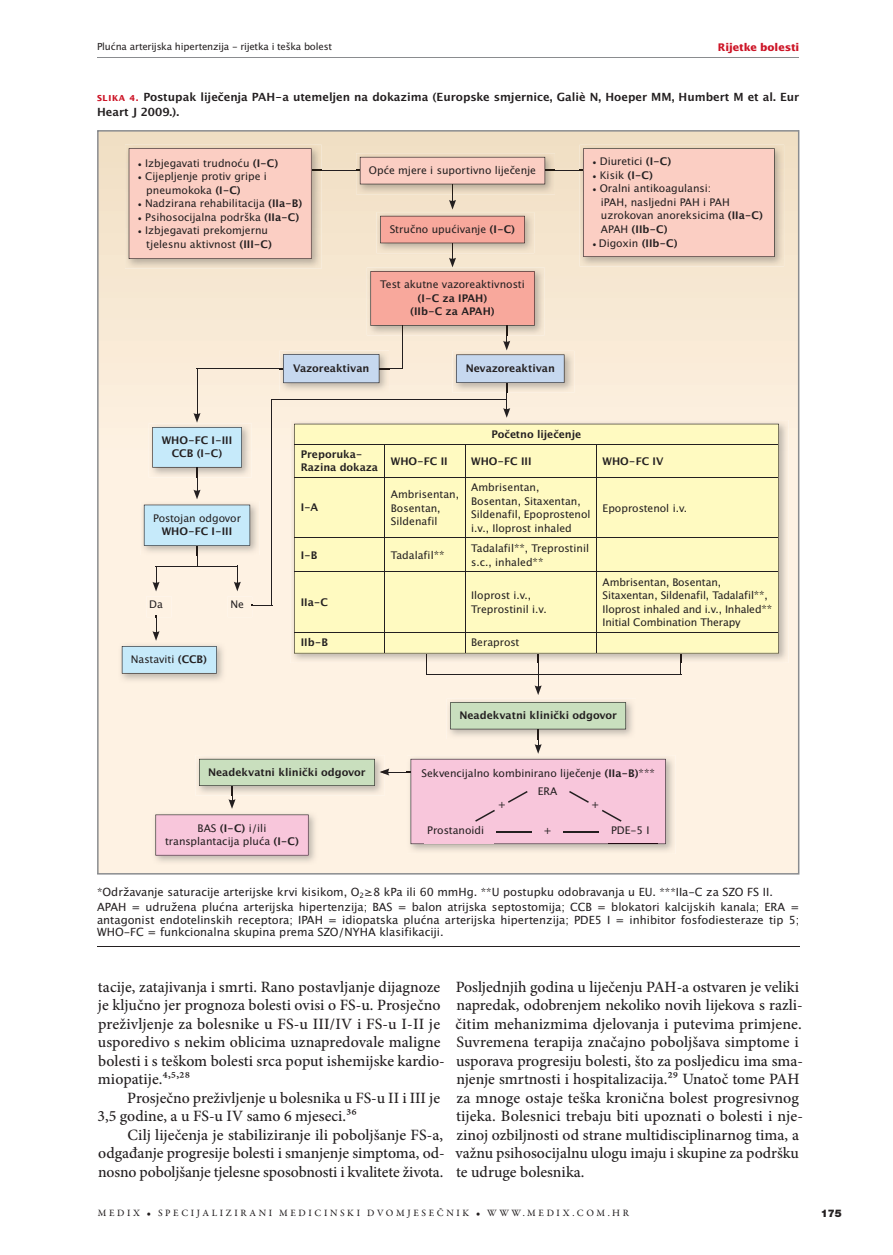
<style>
.page{position:relative;width:893px;height:1255px;background:#fff}
.page>*{position:absolute;margin:0;border:0;box-sizing:border-box;transform-origin:0 0}
.t1{font:500 15.75px/18.5px "Minion Pro";color:#231f20}
.t2{font:11.25px/15.5px "Lucida San Rom";color:#231f20}
.t3{font:11.25px/15px "Lucida San Dem";color:#231f20}
.t4{font:10.5px/13.5px "Lucida San Rom";color:#231f20}
.t5{font:10.5px/13.5px "Lucida San Dem";color:#231f20;text-align:center}
.t6{font:700 10.5px "Lucida San";color:#cd1527}
.t7{font:900 10.5px "Helvetica Neue LT Pro";color:#231f20}
.t8{font:500 9.75px "Garamond Premr Pro";letter-spacing:.27em;color:#231f20}
.t9{font:9.75px "Lucida San Rom";letter-spacing:-.015em;color:#231f20}
.s1{font-family:"Lucida San";font-weight:700;font-size:8.25px;color:#cd1527}
.s2{font-family:"Minion Pro"}
.s3{font-family:"Lucida San Dem"}
.s4{font-family:"Lucida San Rom"}
.s5{font-size:11.25px}
</style>
<div class="page">
<hr style="left:97px;top:57px;width:702px;height:1px;background:#8a8c8f">
<svg style="left:97px;top:130px;width:702px;height:744px;background:#f9ecdb"></svg>
<hr style="left:97px;top:946px;width:702px;height:1px;background:#231f20">
<hr style="left:271px;top:399px;width:236px;height:1px;background:#231f20">
<hr style="left:426px;top:674px;width:255px;height:1px;background:#231f20">
<hr style="left:295px;top:170px;width:315px;height:1px;background:#231f20">
<hr style="left:387px;top:771px;width:31px;height:1px;background:#231f20">
<hr style="left:506px;top:379px;width:1px;height:31px;background:#231f20">
<svg style="left:503px;top:408px;width:7px;height:10px"></svg>
<hr style="left:538px;top:648px;width:1px;height:39px;background:#231f20">
<svg style="left:535px;top:685px;width:7px;height:10px"></svg>
<hr style="left:271px;top:399px;width:1px;height:206px;background:#231f20">
<hr style="left:197px;top:368px;width:1px;height:47px;background:#231f20">
<img style="left:447px;top:698px;width:189px;height:4px">
<img style="left:195px;top:755px;width:190px;height:40px">
<svg style="left:199px;top:758px;width:190px;height:50px;background:#d7dcc6"></svg>
<img style="left:125px;top:145px;width:197px;height:123px">
<img style="left:580px;top:145px;width:204px;height:121px">
<div style="left:583px;top:148px;width:192px;height:109px;background:#fbcec3"></div>
<img style="left:146px;top:596px;width:26px;height:21px">
<svg style="left:153px;top:615px;width:7px;height:25px"></svg>
<img style="left:228px;top:596px;width:24px;height:21px">
<svg style="left:251px;top:604px;width:20px;height:1px"></svg>
<img style="left:280px;top:392px;width:109px;height:1px">
<img style="left:564px;top:351px;width:10px;height:41px">
<svg style="left:129px;top:148px;width:435px;height:244px;background:#efd3c4"></svg>
<img style="left:152px;top:810px;width:166px;height:54px">
<svg style="left:155px;top:814px;width:154px;height:41px;background:#f2c2d6"></svg>
<img style="left:290px;top:420px;width:499px;height:243px">
<svg style="left:426px;top:653px;width:1px;height:21px"></svg>
<svg style="left:680px;top:653px;width:1px;height:21px"></svg>
<div style="left:294px;top:424px;width:485px;height:229px;background:#fffac1"></div>
<img style="left:140px;top:501px;width:120px;height:54px">
<svg style="left:144px;top:413px;width:106px;height:178px;background:#dce4e3"></svg>
<img style="left:118px;top:642px;width:108px;height:41px">
<div style="left:122px;top:646px;width:95px;height:27px;background:#c6eafa"></div>
<img style="left:407px;top:755px;width:268px;height:98px">
<svg style="left:407px;top:702px;width:259px;height:142px;background:#edcfd3"></svg>
<hr style="left:564px;top:831px;width:35px;height:1px;background:#231f20">
<p class="t9" style="left:97px;top:41px;width:236px">Plućna arterijska hipertenzija - rijetka i teška bolest</p>
<p class="t6" style="left:718px;top:40px;width:83px">Rijetke bolesti</p>
<p class="t3" style="left:97px;top:90px;width:704px"><span class="s1">SLIKA 4.</span> Postupak liječenja PAH-a utemeljen na dokazima (Europske smjernice, Galiè N, Hoeper MM, Humbert M et al. Eur<br>Heart J 2009.).</p>
<p class="t4" style="left:138px;top:156px;width:142px"><span class="s2">•</span> Izbjegavati trudnoću <span class="s3">(I-C)</span></p>
<p class="t4" style="left:146px;top:170px;width:122px;text-indent:-9px"><span class="s2">•</span> Cijepljenje protiv gripe i pneumokoka <span class="s3">(I-C)</span></p>
<p class="t4" style="left:138px;top:197px;width:166px"><span class="s2">•</span> Nadzirana rehabilitacija <span class="s3">(IIa-B)</span></p>
<p class="t4" style="left:138px;top:210px;width:163px"><span class="s2">•</span> Psihosocijalna podrška <span class="s3">(IIa-C)</span></p>
<p class="t4" style="left:146px;top:224px;width:127px;text-indent:-9px"><span class="s2">•</span> Izbjegavati prekomjernu tjelesnu aktivnost <span class="s3">(III-C)</span></p>
<p class="t4" style="left:369px;top:164px;width:169px">Opće mjere i suportivno liječenje</p>
<p class="t4" style="left:390px;top:222px;width:127px">Stručno upućivanje <span class="s3">(I-C)</span></p>
<p class="t4" style="left:380px;top:278px;width:146px">Test akutne vazoreaktivnosti</p>
<p class="t5" style="left:410px;top:292px;width:86px">(I-C za IPAH) (IIb-C za APAH)</p>
<p class="t5" style="left:293px;top:362px;width:78px">Vazoreaktivan</p>
<p class="t5" style="left:466px;top:362px;width:91px">Nevazoreaktivan</p>
<p class="t4" style="left:592px;top:155px;width:80px"><span class="s2">•</span> Diuretici <span class="s3">(I-C)</span></p>
<p class="t4" style="left:592px;top:169px;width:62px"><span class="s2">•</span> Kisik <span class="s3">(I-C)</span></p>
<p class="t4" style="left:601px;top:182px;width:164px;text-indent:-9px"><span class="s2">•</span> Oralni antikoagulansi:<br>iPAH, nasljedni PAH i PAH uzrokovan anoreksicima <span class="s3">(IIa-C)</span></p>
<p class="t5" style="left:601px;top:223px;width:68px"><span class="s4">APAH</span> (IIb-C)</p>
<p class="t4" style="left:592px;top:236px;width:87px"><span class="s2">•</span> Digoxin <span class="s3">(IIb-C)</span></p>
<p class="t5" style="left:162px;top:434px;width:72px">WHO-FC I-III<br>CCB (I-C)</p>
<p class="t4" style="left:153px;top:511px;width:90px">Postojan odgovor</p>
<p class="t5" style="left:162px;top:525px;width:72px">WHO-FC I-III</p>
<p class="t4" style="left:149px;top:597px;width:15px">Da</p>
<p class="t4" style="left:231px;top:597px;width:15px">Ne</p>
<p class="t4" style="left:131px;top:653px;width:78px">Nastaviti <span class="s3">(CCB)</span></p>
<p class="t5" style="left:492px;top:428px;width:91px">Početno liječenje</p>
<p class="t5" style="left:301px;top:448px;width:79px;text-align:left">Preporuka-<br>Razina dokaza</p>
<p class="t5" style="left:391px;top:455px;width:58px">WHO-FC II</p>
<p class="t5" style="left:471px;top:455px;width:62px">WHO-FC III</p>
<p class="t5" style="left:603px;top:455px;width:62px">WHO-FC IV</p>
<p class="t5" style="left:301px;top:501px;width:19px">I-A</p>
<p class="t4" style="left:391px;top:488px;width:70px">Ambrisentan,<br>Bosentan,<br>Sildenafil</p>
<p class="t4" style="left:471px;top:481px;width:121px">Ambrisentan,<br>Bosentan, Sitaxentan,<br>Sildenafil, Epoprostenol i.v., Iloprost inhaled</p>
<p class="t4" style="left:603px;top:501px;width:86px">Epoprostenol i.v.</p>
<p class="t5" style="left:301px;top:549px;width:18px">I-B</p>
<p class="t4" style="left:391px;top:549px;width:55px">Tadalafil<span class="s5">**</span></p>
<p class="t4" style="left:471px;top:542px;width:119px">Tadalafil<span class="s5">**</span>, Treprostinil s.c., inhaled<span class="s5">**</span></p>
<p class="t5" style="left:301px;top:596px;width:29px">IIa-C</p>
<p class="t4" style="left:471px;top:589px;width:77px">Iloprost i.v.,<br>Treprostinil i.v.</p>
<p class="t5" style="left:301px;top:636px;width:29px">IIb-B</p>
<p class="t4" style="left:471px;top:636px;width:50px">Beraprost</p>
<p class="t4" style="left:603px;top:575px;width:171px">Ambrisentan, Bosentan, Sitaxentan, Sildenafil, Tadalafil<span class="s5">**</span>, Iloprost inhaled and i.v., Inhaled<span class="s5">** </span>Initial Combination Therapy</p>
<p class="t5" style="left:459px;top:709px;width:159px">Neadekvatni klinički odgovor</p>
<p class="t5" style="left:208px;top:765px;width:159px">Neadekvatni klinički odgovor</p>
<p class="t4" style="left:165px;top:821px;width:135px;text-align:center">BAS <span class="s3">(I-C)</span> i/ili transplantacija pluća <span class="s3">(I-C)</span></p>
<p class="t4" style="left:538px;top:763px;width:119px;line-height:18.6px;text-indent:-116px">Sekvencijalno kombinirano liječenje <span class="s3">(IIa-B)</span><span class="s5">***<br></span>ERA</p>
<p class="t4" style="left:427px;top:824px;width:58px">Prostanoidi</p>
<p class="t4" style="left:544px;top:824px;width:10px">+</p>
<p class="t4" style="left:611px;top:824px;width:40px">PDE-5 I</p>
<p class="t4" style="left:498px;top:797px;width:10px">+</p>
<p class="t4" style="left:591px;top:797px;width:10px">+</p>
<p class="t2" style="left:97px;top:884px;width:704px">*Održavanje saturacije arterijske krvi kisikom, O<sub>2</sub>≥8 kPa ili 60 mmHg. **U postupku odobravanja u EU. ***IIa-C za SZO FS II.<br>APAH = udružena plućna arterijska hipertenzija; BAS = balon atrijska septostomija; CCB = blokatori kalcijskih kanala; ERA =</p>
<p class="t2" style="left:97px;top:913px;width:704px;line-height:12px">antagonist endotelinskih receptora; IPAH = idiopatska plućna arterijska hipertenzija; PDE5 I = inhibitor fosfodiesteraze tip 5;<br>WHO-FC = funkcionalna skupina prema SZO/NYHA klasifikaciji.</p>
<p class="t1" style="left:98px;top:977px;width:348px">tacije, zatajivanja i smrti. Rano postavljanje dijagnoze je ključno jer prognoza bolesti ovisi o FS-u. Prosječno preživljenje za bolesnike u FS-u III/IV i FS-u I-II je usporedivo s nekim oblicima uznapredovale maligne bolesti i s teškom bolesti srca poput ishemijske kardio&shy;miopatije.4,5,28</p>
<p class="t1" style="left:97px;top:1088px;width:344px;text-indent:30px">Prosječno preživljenje u bolesnika u FS-u II i III je<br>3,5 godine, a u FS-u IV samo 6 mjeseci.36</p>
<p class="t1" style="left:98px;top:1125px;width:348px;text-align:justify;text-indent:30px">Cilj liječenja je stabiliziranje ili poboljšanje FS-a, odgađanje progresije bolesti i smanjenje simptoma, od&shy;nosno poboljšanje tjelesne sposobnosti i kvalitete života.</p>
<p class="t1" style="left:455px;top:977px;width:349px">Posljednjih godina u liječenju PAH-a ostvaren je veliki napredak, odobrenjem nekoliko novih lijekova s razli&shy;čitim mehanizmima djelovanja i putevima primjene.<br>Suvremena terapija značajno poboljšava simptome i usporava progresiju bolesti, što za posljedicu ima sma&shy;njenje smrtnosti i hospitalizacija.29 Unatoč tome PAH za mnoge ostaje teška kronična bolest progresivnog tijeka. Bolesnici trebaju biti upoznati o bolesti i nje&shy;zinoj ozbiljnosti od strane multidisciplinarnog tima, a važnu psihosocijalnu ulogu imaju i skupine za podršku te udruge bolesnika.</p>
<p class="t8" style="left:98px;top:1207px;width:533px">MEDIX • SPECIJALIZIRANI MEDICINSKI DVOMJESEČNIK • WWW.MEDIX.COM.HR</p>
<p class="t7" style="left:821px;top:1206px;width:23px">175</p>
</div>
